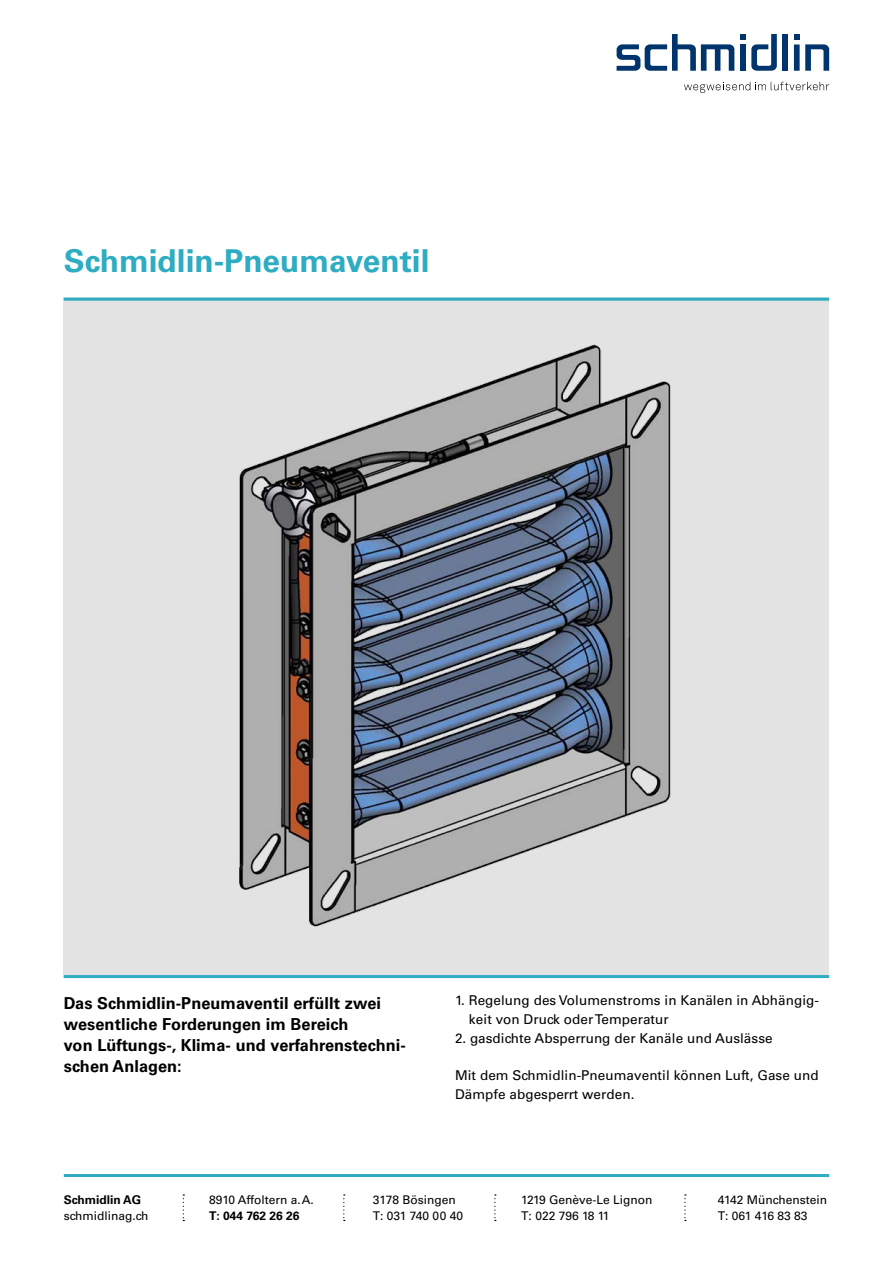
<style>
.page{position:relative;width:893px;height:1263px;background:#fff}
.page>*{position:absolute;margin:0;border:0;box-sizing:border-box;transform-origin:0 0}
.t1{font:700 31.5px "Univers LT Std";color:#2eacc2}
.t2{font:700 16.5px/21px "Univers LT Std";letter-spacing:.005em;color:#000}
.t3{font:13.5px/18.8px "Univers LT Std";letter-spacing:.005em;color:#000}
.t4{font:12px "Univers LT Std";color:#000}
.t5{font:700 12px "Univers LT Std";color:#000}
</style>
<div class="page">
<div style="left:64px;top:298px;width:765px;height:680px;background:#e3e3e3"></div>
<hr style="left:64px;top:298px;width:765px;height:3px;background:#2eacc2">
<hr style="left:64px;top:975px;width:765px;height:3px;background:#2eacc2">
<img style="left:239px;top:344px;width:432px;height:583px">
<svg style="left:183px;top:1194px;width:1px;height:27px"></svg>
<svg style="left:343px;top:1194px;width:2px;height:27px"></svg>
<svg style="left:494px;top:1194px;width:2px;height:27px"></svg>
<svg style="left:684px;top:1194px;width:2px;height:27px"></svg>
<hr style="left:64px;top:1174px;width:765px;height:3px;background:#2eacc2">
<svg style="left:794px;top:34px;width:35px;height:37px"></svg>
<div style="left:782px;top:34px;width:6px;height:37px;background:#00346c"></div>
<svg style="left:740px;top:34px;width:37px;height:37px"></svg>
<svg style="left:617px;top:34px;width:117px;height:37px"></svg>
<svg style="left:684px;top:82px;width:145px;height:11px"></svg>
<p class="t1" style="left:64px;top:242px;width:367px">Schmidlin-Pneumaventil</p>
<p class="t2" style="left:64px;top:993px;width:344px">Das Schmidlin-Pneumaventil erfüllt zwei wesentliche Forderungen im Bereich<br>von Lüftungs-, Klima- und verfahrenstechni&shy;schen Anlagen:</p>
<p class="t3" style="left:469px;top:991px;width:352px;text-indent:-14px">1. Regelung des Volumenstroms in Kanälen in Abhängig&shy;keit von Druck oder Temperatur</p>
<p class="t3" style="left:455px;top:1029px;width:319px">2. gasdichte Absperrung der Kanäle und Auslässe</p>
<p class="t3" style="left:455px;top:1066px;width:365px">Mit dem Schmidlin-Pneumaventil können Luft, Gase und<br>Dämpfe abgesperrt werden.</p>
<p class="t5" style="left:64px;top:1193px;width:79px">Schmidlin AG</p>
<p class="t4" style="left:209px;top:1192px;width:106px">8910 Affoltern a.A.</p>
<p class="t4" style="left:373px;top:1192px;width:84px">3178 Bösingen</p>
<p class="t4" style="left:521px;top:1192px;width:133px">1219 Genève-Le Lignon</p>
<p class="t4" style="left:718px;top:1192px;width:111px">4142 Münchenstein</p>
<p class="t4" style="left:64px;top:1209px;width:86px">schmidlinag.ch</p>
<p class="t5" style="left:209px;top:1209px;width:92px">T: 044 762 26 26</p>
<p class="t4" style="left:373px;top:1209px;width:92px">T: 031 740 00 40</p>
<p class="t4" style="left:521px;top:1209px;width:90px">T: 022 796 18 11</p>
<p class="t4" style="left:718px;top:1209px;width:91px">T: 061 416 83 83</p>
</div>
